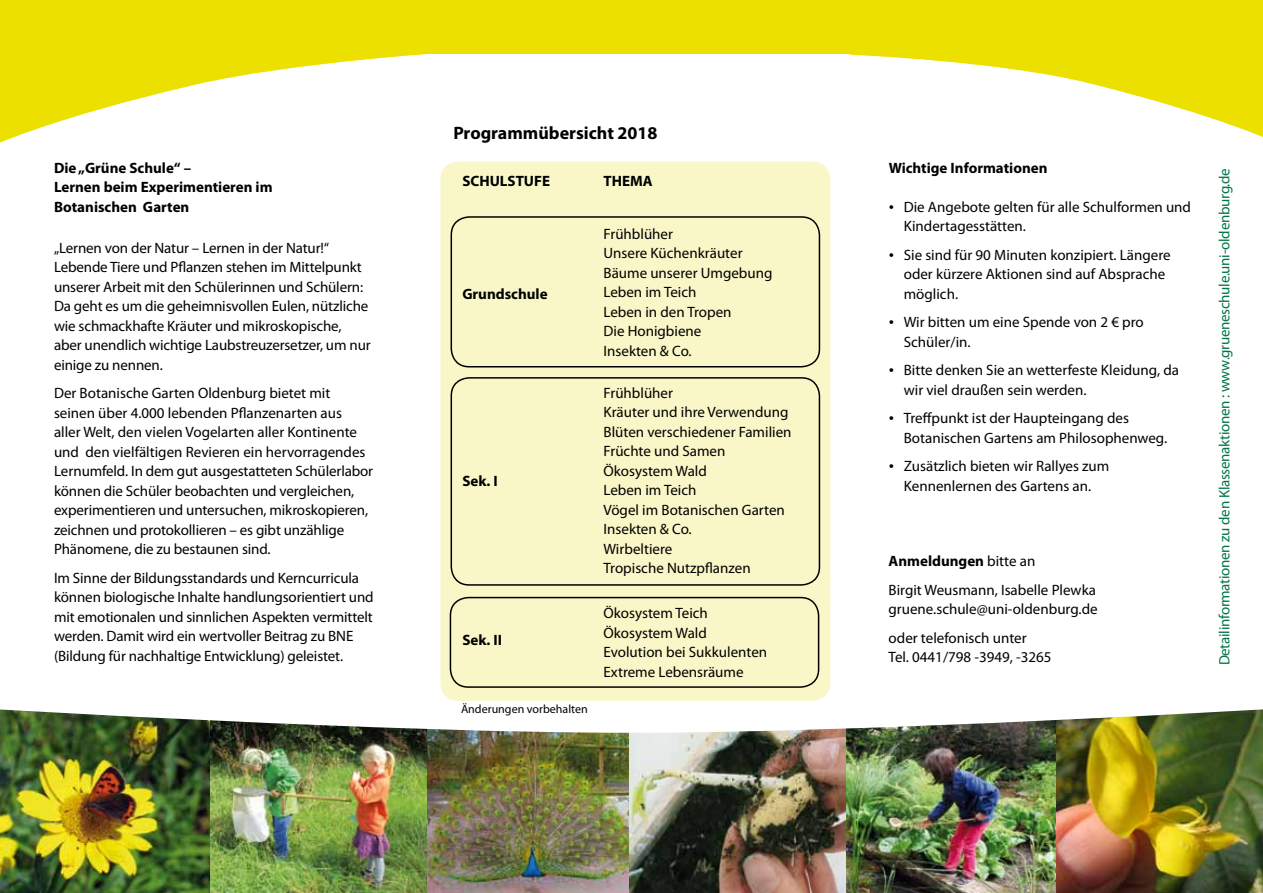
<style>
.page{position:relative;width:1263px;height:893px;background:#fff}
.page>*{position:absolute;margin:0;border:0;box-sizing:border-box;transform-origin:0 0}
.t1{font:700 18px "Myriad Pro";color:#000}
.t2{font:15px/19.5px "Myriad Pro";color:#000}
.t3{font:700 15px/19.5px "Myriad Pro";color:#000}
.t4{font:15px "Myriad Pro";letter-spacing:-.02em;color:#007642}
.t5{font:12px "Myriad Pro";color:#000}
.s1{font-family:"Times New Roman"}
.s2{font-weight:700}
</style>
<div class="page">
<img style="left:427px;top:733px;width:202px;height:160px">
<div style="left:440px;top:162px;width:390px;height:539px;background:#f9f6c7;border-radius:18px"></div>
<img style="left:629px;top:733px;width:217px;height:160px">
<img style="left:1055px;top:733px;width:208px;height:160px">
<img style="left:0;top:733px;width:210px;height:160px">
<img style="left:210px;top:733px;width:217px;height:160px">
<img style="left:846px;top:733px;width:209px;height:160px">
<img style="left:0;top:709px;width:1263px;height:24px">
<div style="left:450px;top:216px;width:370px;height:151px;border:2px solid #000;border-radius:18px"></div>
<div style="left:450px;top:377px;width:370px;height:209px;border:2px solid #000;border-radius:18px"></div>
<div style="left:450px;top:597px;width:369px;height:91px;border:2px solid #000;border-radius:18px"></div>
<svg style="left:0;top:0;width:427px;height:143px;fill:#ebe000"></svg>
<div style="left:399px;top:0;width:450px;height:54px;background:#ebe000"></div>
<svg style="left:849px;top:0;width:414px;height:137px;fill:#ebe000"></svg>
<p class="t3" style="left:54px;top:158px;width:220px">Die „Grüne Schule“ –<br>Lernen beim Experimentieren im<br>Botanischen Garten</p>
<p class="t2" style="left:54px;top:238px;width:318px">„Lernen von der Natur – Lernen in der Natur!“ Lebende Tiere und Pflanzen stehen im Mittelpunkt unserer Arbeit mit den Schülerinnen und Schülern:<br>Da geht es um die geheimnisvollen Eulen, nützliche wie schmackhafte Kräuter und mikroskopische, aber unendlich wichtige Laubstreuzersetzer, um nur einige zu nennen.</p>
<p class="t2" style="left:54px;top:383px;width:321px">Der Botanische Garten Oldenburg bietet mit seinen über 4.000 lebenden Pflanzenarten aus<br>aller Welt, den vielen Vogelarten aller Kontinente und den vielfältigen Revieren ein hervorragendes Lernumfeld. In dem gut ausgestatteten Schülerlabor können die Schüler beobachten und vergleichen, experimentieren und untersuchen, mikroskopieren, zeichnen und protokollieren – es gibt unzählige Phänomene, die zu bestaunen sind.</p>
<p class="t2" style="left:54px;top:568px;width:321px">Im Sinne der Bildungsstandards und Kerncurricula können biologische Inhalte handlungsorientiert und mit emotionalen und sinnlichen Aspekten vermittelt werden. Damit wird ein wertvoller Beitrag zu BNE (Bildung für nachhaltige Entwicklung) geleistet.</p>
<p class="t1" style="left:453px;top:121px;width:206px">Programmübersicht 2018</p>
<p class="t3" style="left:462px;top:171px;width:89px">SCHULSTUFE</p>
<p class="t3" style="left:603px;top:171px;width:51px">THEMA</p>
<p class="t3" style="left:462px;top:283px;width:87px">Grundschule</p>
<p class="t3" style="left:462px;top:471px;width:37px">Sek. I</p>
<p class="t3" style="left:462px;top:630px;width:41px">Sek. II</p>
<p class="t5" style="left:461px;top:702px;width:128px">Änderungen vorbehalten</p>
<p class="t2" style="left:603px;top:224px;width:170px">Frühblüher<br>Unsere Küchenkräuter<br>Bäume unserer Umgebung<br>Leben im Teich<br>Leben in den Tropen<br>Die Honigbiene<br>Insekten &amp; Co.</p>
<p class="t2" style="left:603px;top:383px;width:189px">Frühblüher<br>Kräuter und ihre Verwendung<br>Blüten verschiedener Familien<br>Früchte und Samen<br>Ökosystem Wald<br>Leben im Teich<br>Vögel im Botanischen Garten<br>Insekten &amp; Co.<br>Wirbeltiere<br>Tropische Nutzpflanzen</p>
<p class="t2" style="left:603px;top:603px;width:165px">Ökosystem Teich<br>Ökosystem Wald<br>Evolution bei Sukkulenten<br>Extreme Lebensräume</p>
<p class="t3" style="left:889px;top:157px;width:160px">Wichtige Informationen</p>
<p class="t2" style="left:904px;top:197px;width:289px;text-indent:-15px"><span class="s1">•</span> Die Angebote gelten für alle Schulformen und<br>Kindertagesstätten.</p>
<p class="t2" style="left:904px;top:245px;width:268px;text-indent:-15px"><span class="s1">•</span> Sie sind für 90 Minuten konzipiert. Längere oder kürzere Aktionen sind auf Absprache möglich.</p>
<p class="t2" style="left:904px;top:312px;width:241px;text-indent:-15px"><span class="s1">•</span> Wir bitten um eine Spende von 2 € pro<br>Schüler/in.</p>
<p class="t2" style="left:904px;top:360px;width:277px;text-indent:-15px"><span class="s1">•</span> Bitte denken Sie an wetterfeste Kleidung, da wir viel draußen sein werden.</p>
<p class="t2" style="left:904px;top:408px;width:265px;text-indent:-15px"><span class="s1">•</span> Treffpunkt ist der Haupteingang des<br>Botanischen Gartens am Philosophenweg.</p>
<p class="t2" style="left:889px;top:456px;width:222px;text-align:center"><span class="s1">•</span> Zusätzlich bieten wir Rallyes zum<br>Kennenlernen des Gartens an.</p>
<p class="t2" style="left:889px;top:547px;width:209px;line-height:28.5px"><span class="s2">Anmeldungen</span> bitte an<br>Birgit Weusmann, Isabelle Plewka</p>
<p class="t2" style="left:889px;top:595px;width:210px;line-height:28.5px">gruene.schule@uni-oldenburg.de oder telefonisch unter</p>
<p class="t2" style="left:889px;top:647px;width:164px">Tel. 0441/798 -3949, -3265</p>
<p class="t4" style="left:1215px;top:665px;width:499px;rotate:-90deg">Detailinformationen zu den Klassenaktionen : www.grueneschule.uni-oldenburg.de</p>
</div>
